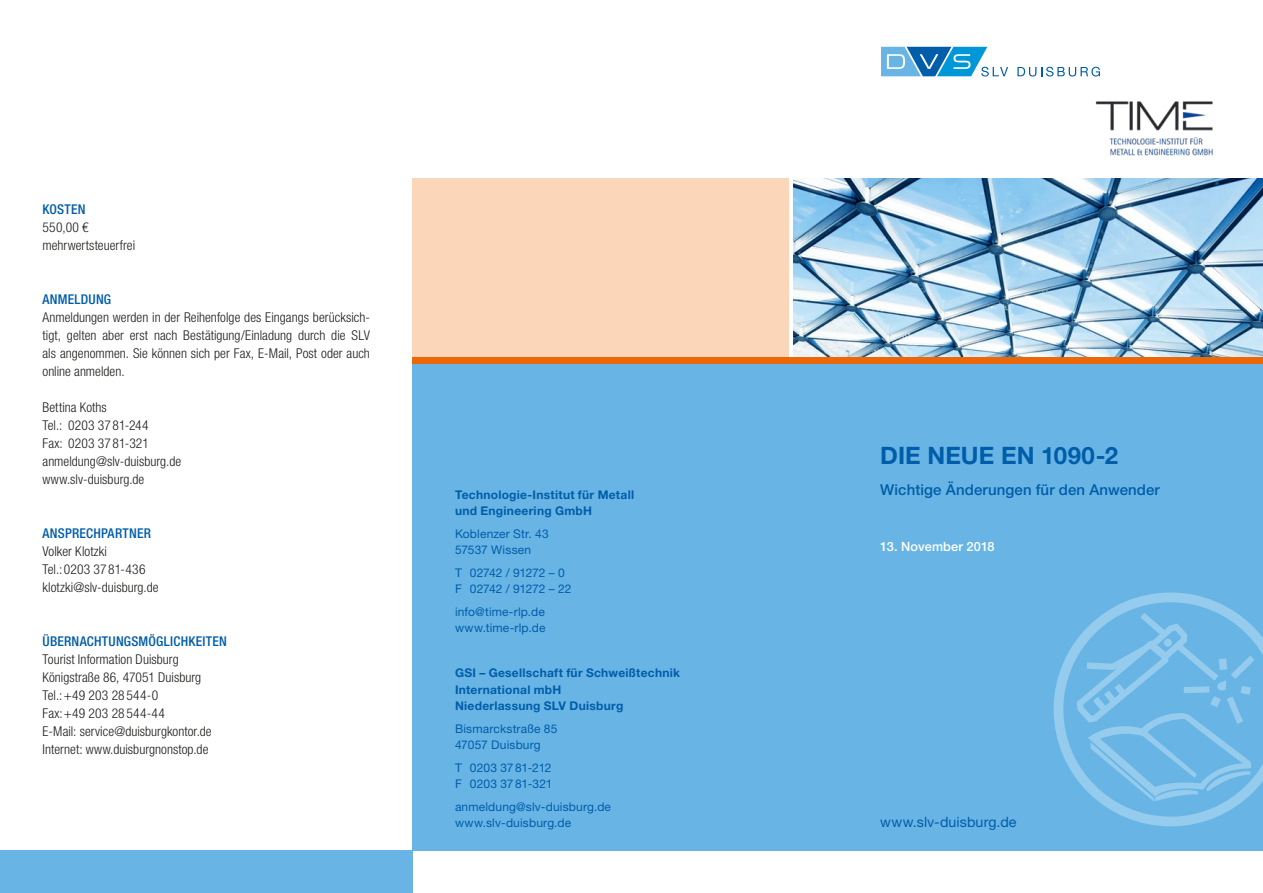
<style>
.page{position:relative;width:1263px;height:893px;background:#fff}
.page>*{position:absolute;margin:0;border:0;box-sizing:border-box;transform-origin:0 0}
.t1{font:700 24px "Helvetica Neue LT Std";letter-spacing:.005em;color:#005da9}
.t2{font:500 15px "Helvetica Neue LT Std";letter-spacing:.01em;color:#005da9}
.t3{font:14.25px "Helvetica Neue LT Std";letter-spacing:.005em;color:#005da9}
.t4{font:300 condensed 13.5px/18px "Helvetica Neue LT Std";letter-spacing:.005em;color:#1d1d1b}
.t5{font:500 condensed 13.5px "Helvetica Neue LT Std";letter-spacing:.015em;color:#005da9}
.t6{font:500 12.75px "Helvetica Neue LT Std";letter-spacing:.015em;color:#fff}
.t7{font:12px/16.5px "Helvetica Neue LT Std";letter-spacing:.01em;color:#005da9}
.t8{font:700 12px/16.5px "Helvetica Neue LT Std";letter-spacing:.025em;color:#005da9}
.t9{font:12px/16.5px "Helvetica Neue LT Std";letter-spacing:-.015em;color:#005da9}
</style>
<div class="page">
<img style="left:793px;top:179px;width:470px;height:178px">
<div style="left:412px;top:357px;width:851px;height:493px;background:#68b5e5"></div>
<div style="left:412px;top:179px;width:377px;height:178px;background:#fcd6b8"></div>
<div style="left:0;top:850px;width:412px;height:43px;background:#68b5e5"></div>
<div style="left:412px;top:357px;width:851px;height:7px;background:#ec6708"></div>
<svg style="left:1053px;top:592px;width:210px;height:234px"></svg>
<svg style="left:1076px;top:613px;width:178px;height:189px"></svg>
<svg style="left:1017px;top:67px;width:83px;height:10px"></svg>
<svg style="left:881px;top:47px;width:127px;height:30px"></svg>
<img style="left:1095px;top:101px;width:118px;height:55px">
<p class="t5" style="left:43px;top:201px;width:44px">KOSTEN</p>
<p class="t4" style="left:43px;top:218px;width:94px">550,00 € mehrwertsteuerfrei</p>
<p class="t5" style="left:43px;top:291px;width:70px">ANMELDUNG</p>
<p class="t4" style="left:43px;top:308px;width:329px;text-align:justify">Anmeldungen werden in der Reihenfolge des Eingangs berücksich&shy;tigt, gelten aber erst nach Bestätigung/Einladung durch die SLV als angenommen. Sie können sich per Fax, E-Mail, Post oder auch online anmelden.</p>
<p class="t4" style="left:43px;top:398px;width:140px">Bettina Koths<br>Tel.: 0203 37 81-244<br>Fax: 0203 37 81-321 anmeldung@slv-duisburg.de www.slv-duisburg.de</p>
<p class="t5" style="left:43px;top:525px;width:110px">ANSPRECHPARTNER</p>
<p class="t4" style="left:43px;top:542px;width:117px">Volker Klotzki<br>Tel.:0203 37 81-436 klotzki@slv-duisburg.de</p>
<p class="t5" style="left:43px;top:633px;width:186px">ÜBERNACHTUNGSMÖGLICHKEITEN</p>
<p class="t4" style="left:43px;top:650px;width:171px">Tourist Information Duisburg<br>Königstraße 86, 47051 Duisburg<br>Tel.:+49 203 28 544-0<br>Fax:+49 203 28544-44<br>E-Mail: service@duisburgkontor.de<br>Internet: www.duisburgnonstop.de</p>
<p class="t8" style="left:455px;top:486px;width:181px">Technologie-Institut für Metall und Engineering GmbH</p>
<p class="t7" style="left:455px;top:525px;width:95px">Koblenzer Str. 43<br>57537 Wissen</p>
<p class="t9" style="left:455px;top:564px;width:118px">T 02742 / 91272 – 0<br>F 02742 / 91272 – 22</p>
<p class="t7" style="left:455px;top:603px;width:92px">info@time-rlp.de www.time-rlp.de</p>
<p class="t8" style="left:455px;top:664px;width:227px">GSI – Gesellschaft für Schweißtechnik<br>International mbH<br>Niederlassung SLV Duisburg</p>
<p class="t7" style="left:455px;top:720px;width:104px">Bismarckstraße 85<br>47057 Duisburg</p>
<p class="t7" style="left:455px;top:759px;width:99px">T 0203 3781-212<br>F 0203 3781-321</p>
<p class="t7" style="left:455px;top:798px;width:158px">anmeldung@slv-duisburg.de www.slv-duisburg.de</p>
<h1 class="t1" style="left:880px;top:440px;width:239px">DIE NEUE EN 1090-2</h1>
<p class="t2" style="left:880px;top:480px;width:281px">Wichtige Änderungen für den Anwender</p>
<p class="t6" style="left:880px;top:539px;width:116px">13. November 2018</p>
<p class="t3" style="left:880px;top:813px;width:138px">www.slv-duisburg.de</p>
</div>
